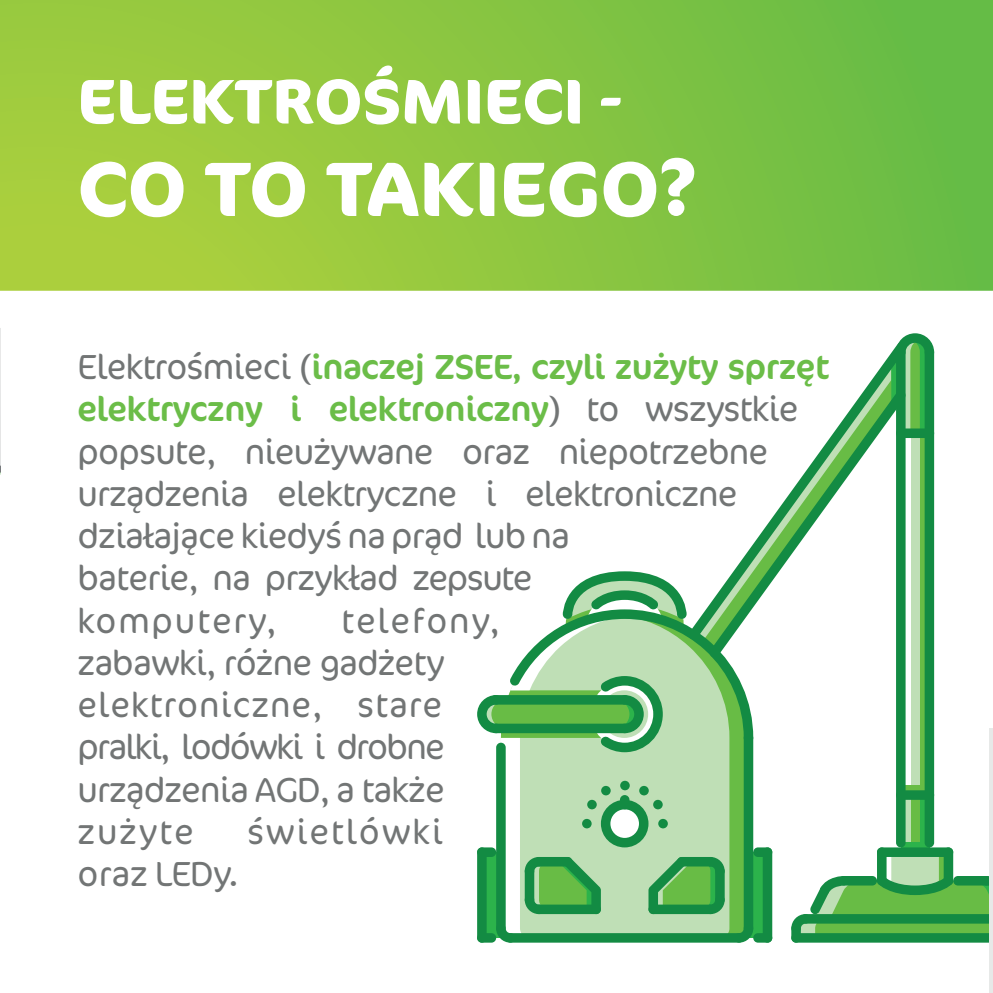
<style>
.page{position:relative;width:993px;height:993px;background:#fff}
.page>*{position:absolute;margin:0;border:0;box-sizing:border-box;transform-origin:0 0}
.t1{font:700 77px "Cocon Pro";color:#fff}
.t2{font:700 63px "Cocon Pro";color:#fff}
.t3{font:300 35.35px/42.4px "Cocon Pro";letter-spacing:-.025em;color:#727575}
.t4{font:300 35.35px "Cocon Pro";letter-spacing:.05em;color:#727575}
.t5{font:35px/42.4px "Cocon Pro";letter-spacing:-.015em;color:#6bbd48}
.s1{font-weight:300;font-size:35.35px;color:#727575}
</style>
<div class="page">
<div style="left:0;top:0;width:992px;height:992px;background:linear-gradient(to right,#add03d,#67bc46)"></div>
<div style="left:0;top:291px;width:992px;height:701px;background:#fff"></div>
<div style="left:738px;top:851px;width:29px;height:86px;background:#2cb34b"></div>
<div style="left:900px;top:433px;width:29px;height:361px;background:#bfdfb6"></div>
<div style="left:900px;top:794px;width:29px;height:57px;background:#68bc45"></div>
<div style="left:900px;top:433px;width:10px;height:352px;background:#fff"></div>
<div style="left:919px;top:433px;width:10px;height:352px;background:#68bc45"></div>
<svg style="left:905px;top:799px;width:5px;height:43px"></svg>
<div style="left:919px;top:794px;width:10px;height:48px;background:#2cb34b"></div>
<div style="left:900px;top:842px;width:29px;height:9px;background:#2cb34b"></div>
<div style="left:900px;top:785px;width:29px;height:9px;background:#68bc45"></div>
<svg style="left:791px;top:851px;width:198px;height:91px"></svg>
<div style="left:876px;top:847px;width:76px;height:9px;background:#138b43;border-radius:5px"></div>
<div style="left:895px;top:347px;width:10px;height:500px;background:#138b43;border-radius:5px"></div>
<div style="left:924px;top:347px;width:9px;height:500px;background:#138b43;border-radius:5px"></div>
<div style="left:895px;top:790px;width:38px;height:9px;background:#138b43;border-radius:5px"></div>
<svg style="left:900px;top:333px;width:33px;height:95px"></svg>
<div style="left:895px;top:428px;width:38px;height:10px;background:#138b43;border-radius:5px"></div>
<svg style="left:864px;top:341px;width:42px;height:298px"></svg>
<svg style="left:734px;top:390px;width:171px;height:267px"></svg>
<div style="left:753px;top:932px;width:19px;height:10px;background:#138b43;border-radius:5px"></div>
<div style="left:762px;top:847px;width:10px;height:95px;background:#138b43;border-radius:5px"></div>
<div style="left:753px;top:847px;width:19px;height:9px;background:#138b43;border-radius:5px"></div>
<svg style="left:477px;top:571px;width:276px;height:371px"></svg>
<div style="left:619px;top:794px;width:10px;height:15px;background:#138b43;border-radius:5px"></div>
<hr style="left:989px;top:728px;width:3px;height:264px;background:#e7e9e8">
<hr style="left:0;top:826px;width:1px;height:166px;background:#e7e9e8">
<svg style="left:0;top:328px;width:1px;height:147px"></svg>
<h2 class="t2" style="left:78px;top:58px;width:546px">ELEKTROŚMIECI -</h2>
<h1 class="t1" style="left:78px;top:136px;width:621px">CO TO TAKIEGO?</h1>
<p class="t5" style="left:78px;top:345px;width:752px"><span class="s1">Elektrośmieci (</span>inaczej ZSEE, czyli zużyty sprzęt elektryczny i elektroniczny<span class="s1">) to wszystkie</span></p>
<p class="t3" style="left:78px;top:429px;width:691px">popsute, nieużywane oraz niepotrzebne urządzenia elektryczne i elektroniczne działające kiedyś na prąd lub na<br>baterie, na przykład zepsute<br>komputery,</p>
<p class="t3" style="left:78px;top:598px;width:423px;text-indent:263px">telefony, zabawki, różne gadżety elektroniczne, stare pralki, lodówki i drobne urządzenia AGD, a także zużyte</p>
<p class="t4" style="left:247px;top:808px;width:197px">świetlówki</p>
<p class="t3" style="left:78px;top:852px;width:162px">oraz LEDy.</p>
</div>
